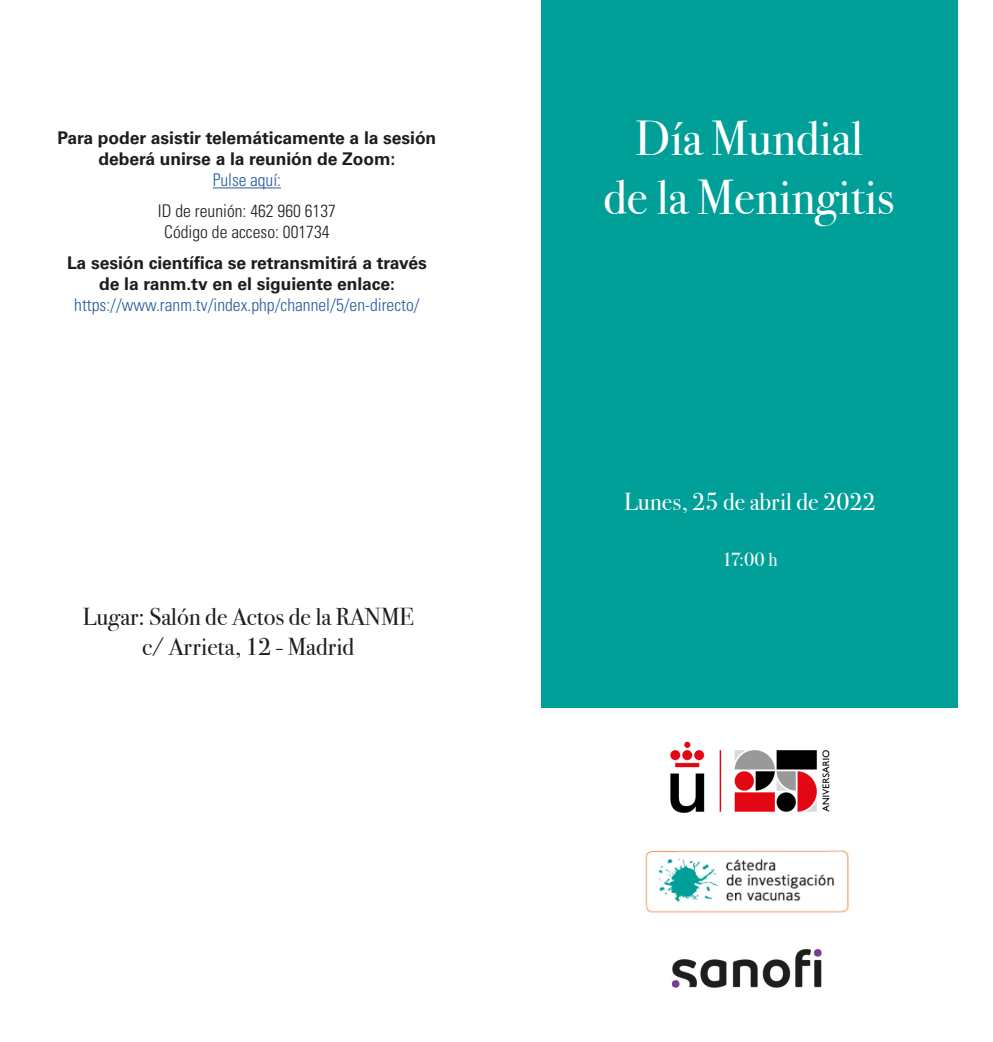
<style>
.page{position:relative;width:993px;height:1042px;background:#fff}
.page>*{position:absolute;margin:0;border:0;box-sizing:border-box;transform-origin:0 0}
.t1{font:49px/58.8px "Bodoni Svty Two ITCTT Book";color:#fff;text-align:center}
.t2{font:24.5px/29.4px "Bodoni Svty Two ITCTT Book";color:#1d1d1b;text-align:center}
.t3{font:24.5px "Bodoni Svty Two ITCTT Book";color:#fff}
.t4{font:19.25px "Bodoni Svty Two ITCTT Book";color:#fff}
.t5{font:700 17.5px/21px "Univers LT Std";letter-spacing:-.005em;color:#1d1d1b;text-align:center}
.t6{font:300 condensed 17.5px "Univers LT Std";color:#275b9c}
.t7{font:300 condensed 17.5px/21px "Univers LT Std";color:#1d1d1b;text-align:center}
</style>
<div class="page">
<div style="left:541px;top:0;width:416px;height:707px;background:#009f98"></div>
<hr style="left:213px;top:187px;width:68px;height:1px;background:#275b9c">
<img style="left:670px;top:741px;width:160px;height:72px">
<img style="left:671px;top:949px;width:151px;height:39px">
<img style="left:645px;top:850px;width:204px;height:63px">
<p class="t5" style="left:57px;top:128px;width:380px">Para poder asistir telemáticamente a la sesión deberá unirse a la reunión de Zoom:</p>
<p class="t6" style="left:213px;top:169px;width:70px">Pulse aquí:</p>
<p class="t7" style="left:158px;top:200px;width:179px">ID de reunión: 462 960 6137<br>Código de acceso: 001734</p>
<p class="t5" style="left:67px;top:252px;width:361px">La sesión científica se retransmitirá a través de la ranm.tv en el siguiente enlace:</p>
<p class="t6" style="left:74px;top:294px;width:347px">https://www.ranm.tv/index.php/channel/5/en-directo/</p>
<h2 class="t2" style="left:83px;top:602px;width:332px">Lugar: Salón de Actos de la RANME c/ Arrieta, 12 - Madrid</h2>
<h1 class="t1" style="left:603px;top:109px;width:293px">Día Mundial<br>de la Meningitis</h1>
<h2 class="t3" style="left:624px;top:486px;width:253px">Lunes, 25 de abril de 2022</h2>
<p class="t4" style="left:722px;top:548px;width:57px">17:00 h</p>
</div>
